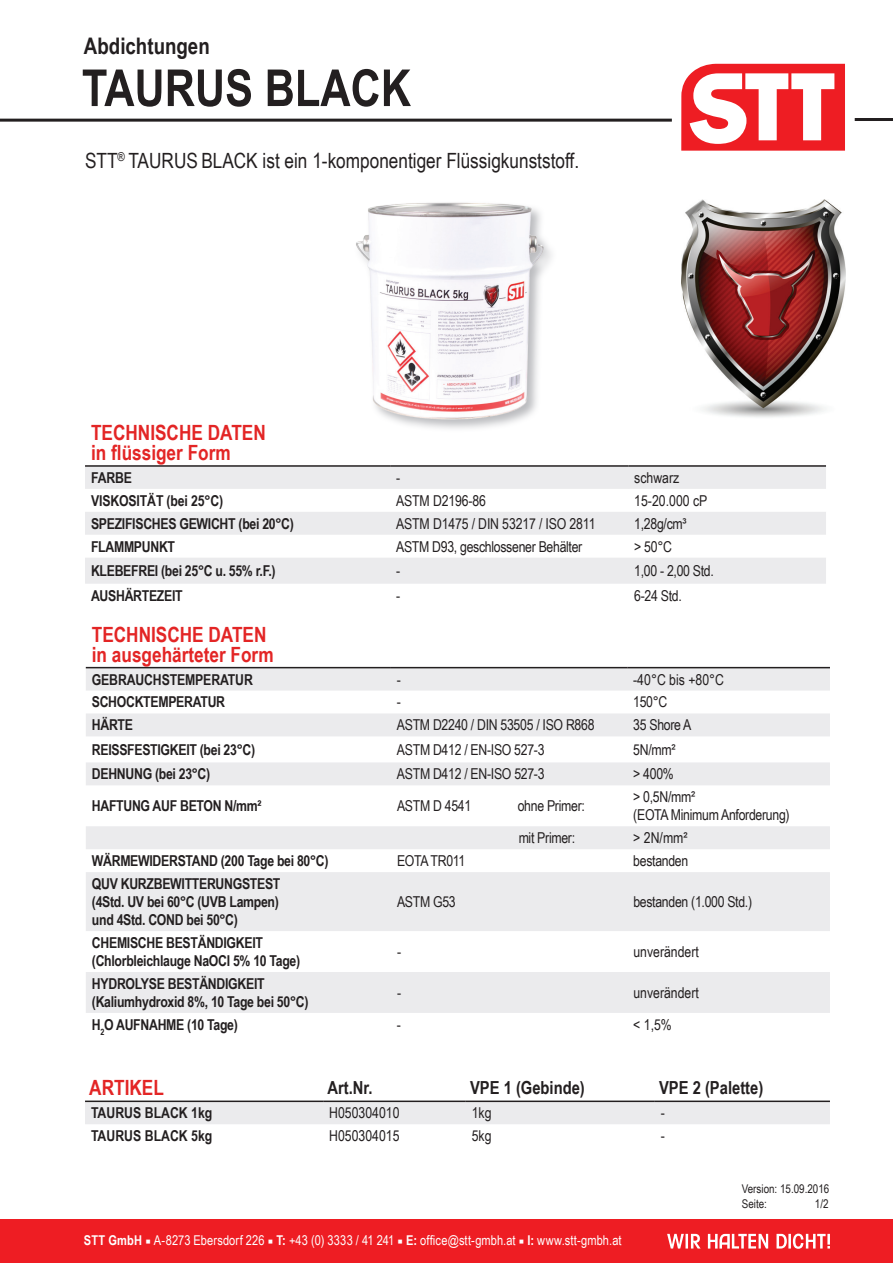
<style>
.page{position:relative;width:893px;height:1263px;background:#fff}
.page>*{position:absolute;margin:0;border:0;box-sizing:border-box;transform-origin:0 0}
.t1{font:700 51px "Arial Narrow";color:#231f20}
.t2{font:700 22.8px "Arial Narrow";color:#231f20}
.t3{font:700 21px/19.5px "Arial Narrow";color:#e32525}
.t4{font:21px "Arial Narrow";color:#231f20}
.t5{font:700 18px "Arial Narrow";color:#231f20}
.t6{font:700 15px/18px "Arial Narrow";letter-spacing:-.02em;color:#231f20}
.t7{font:15px/18px "Arial Narrow";letter-spacing:-.02em;color:#231f20}
.t8{font:15px "Arial Narrow";color:#231f20}
.t9{font:700 15px "Arial Narrow";color:#231f20}
.t10{font:13.5px "Arial Narrow";letter-spacing:.01em;color:#fff}
.t11{font:12px/15px "Arial Narrow";color:#231f20}
.s1{font-weight:700}
.s2{font-family:"Minion Pro"}
</style>
<div class="page">
<img style="left:682px;top:200px;width:163px;height:217px">
<svg style="left:85px;top:467px;width:741px;height:117px;fill:#ebebed"></svg>
<hr style="left:85px;top:465px;width:305px;height:2px;background:#231f20">
<hr style="left:390px;top:465px;width:238px;height:2px;background:#231f20">
<hr style="left:628px;top:465px;width:198px;height:2px;background:#231f20">
<div style="left:85px;top:1102px;width:745px;height:22px;background:#ebebed"></div>
<hr style="left:85px;top:1100px;width:238px;height:2px;background:#231f20">
<hr style="left:323px;top:1100px;width:143px;height:2px;background:#231f20">
<hr style="left:466px;top:1100px;width:189px;height:2px;background:#231f20">
<hr style="left:655px;top:1100px;width:175px;height:2px;background:#231f20">
<svg style="left:86px;top:668px;width:744px;height:345px;fill:#ebebed"></svg>
<hr style="left:86px;top:667px;width:305px;height:1px;background:#231f20">
<hr style="left:391px;top:667px;width:236px;height:1px;background:#231f20">
<hr style="left:627px;top:667px;width:203px;height:1px;background:#231f20">
<hr style="left:0;top:119px;width:672px;height:3px;background:#231f20">
<hr style="left:855px;top:118px;width:38px;height:3px;background:#231f20">
<img style="left:356px;top:202px;width:193px;height:227px">
<div style="left:0;top:1219px;width:893px;height:44px;background:#ee1d23"></div>
<svg style="left:667px;top:1233px;width:163px;height:16px"></svg>
<svg style="left:681px;top:64px;width:164px;height:87px"></svg>
<h2 class="t2" style="left:84px;top:29px;width:127px">Abdichtungen</h2>
<h1 class="t1" style="left:82px;top:49px;width:331px">TAURUS BLACK</h1>
<h3 class="t4" style="left:85px;top:145px;width:496px">STT<sup>®</sup> TAURUS BLACK ist ein 1-komponentiger Flüssigkunststoff.</h3>
<h3 class="t3" style="left:91px;top:422px;width:176px">TECHNISCHE DATEN in flüssiger Form</h3>
<p class="t6" style="left:91px;top:468px;width:43px">FARBE</p>
<p class="t7" style="left:396px;top:468px;width:6px">-</p>
<p class="t8" style="left:634px;top:467px;width:47px">schwarz</p>
<p class="t6" style="left:91px;top:491px;width:134px">VISKOSITÄT (bei 25°C)</p>
<p class="t7" style="left:396px;top:491px;width:91px">ASTM D2196-86</p>
<p class="t7" style="left:634px;top:491px;width:75px">15-20.000 cP</p>
<p class="t6" style="left:91px;top:514px;width:204px">SPEZIFISCHES GEWICHT (bei 20°C)</p>
<p class="t7" style="left:396px;top:514px;width:201px">ASTM D1475 / DIN 53217 / ISO 2811</p>
<p class="t7" style="left:634px;top:514px;width:54px">1,28g/cm³</p>
<p class="t6" style="left:91px;top:537px;width:86px">FLAMMPUNKT</p>
<p class="t7" style="left:396px;top:537px;width:188px">ASTM D93, geschlossener Behälter</p>
<p class="t7" style="left:634px;top:537px;width:39px">&gt; 50°C</p>
<p class="t6" style="left:91px;top:561px;width:186px">KLEBEFREI (bei 25°C u. 55% r.F.)</p>
<p class="t7" style="left:396px;top:561px;width:6px">-</p>
<p class="t7" style="left:634px;top:561px;width:81px">1,00 - 2,00 Std.</p>
<p class="t6" style="left:91px;top:586px;width:93px">AUSHÄRTEZEIT</p>
<p class="t7" style="left:396px;top:586px;width:6px">-</p>
<p class="t7" style="left:634px;top:586px;width:49px">6-24 Std.</p>
<h3 class="t3" style="left:92px;top:624px;width:183px">TECHNISCHE DATEN in ausgehärteter Form</h3>
<p class="t6" style="left:92px;top:669px;width:163px">GEBRAUCHSTEMPERATUR</p>
<p class="t7" style="left:397px;top:670px;width:6px">-</p>
<p class="t7" style="left:633px;top:670px;width:92px">-40°C bis +80°C</p>
<p class="t6" style="left:92px;top:692px;width:135px">SCHOCKTEMPERATUR</p>
<p class="t7" style="left:397px;top:693px;width:6px">-</p>
<p class="t7" style="left:633px;top:693px;width:36px">150°C</p>
<p class="t6" style="left:92px;top:715px;width:43px">HÄRTE</p>
<p class="t7" style="left:397px;top:715px;width:199px">ASTM D2240 / DIN 53505 / ISO R868</p>
<p class="t7" style="left:633px;top:715px;width:60px">35 Shore A</p>
<p class="t6" style="left:92px;top:740px;width:165px">REISSFESTIGKEIT (bei 23°C)</p>
<p class="t7" style="left:397px;top:740px;width:149px">ASTM D412 / EN-ISO 527-3</p>
<p class="t7" style="left:633px;top:740px;width:44px">5N/mm²</p>
<p class="t6" style="left:92px;top:764px;width:120px">DEHNUNG (bei 23°C)</p>
<p class="t7" style="left:397px;top:764px;width:149px">ASTM D412 / EN-ISO 527-3</p>
<p class="t7" style="left:633px;top:764px;width:42px">&gt; 400%</p>
<p class="t6" style="left:92px;top:796px;width:171px">HAFTUNG AUF BETON N/mm²</p>
<p class="t7" style="left:397px;top:796px;width:76px">ASTM D 4541</p>
<p class="t7" style="left:518px;top:796px;width:69px">ohne Primer:</p>
<p class="t7" style="left:633px;top:787px;width:158px">&gt; 0,5N/mm²<br>(EOTA Minimum Anforderung)</p>
<p class="t7" style="left:519px;top:828px;width:58px">mit Primer:</p>
<p class="t7" style="left:633px;top:828px;width:56px">&gt; 2N/mm²</p>
<p class="t6" style="left:92px;top:851px;width:238px">WÄRMEWIDERSTAND (200 Tage bei 80°C)</p>
<p class="t7" style="left:397px;top:851px;width:70px">EOTA TR011</p>
<p class="t7" style="left:633px;top:851px;width:57px">bestanden</p>
<p class="t6" style="left:92px;top:874px;width:190px;text-align:justify">QUV KURZBEWITTERUNGSTEST (4Std. UV bei 60°C (UVB Lampen) und 4Std. COND bei 50°C)</p>
<p class="t7" style="left:397px;top:892px;width:60px">ASTM G53</p>
<p class="t7" style="left:633px;top:892px;width:120px">bestanden (1.000 Std.)</p>
<p class="t6" style="left:92px;top:933px;width:210px">CHEMISCHE BESTÄNDIGKEIT (Chlorbleichlauge NaOCI 5% 10 Tage)</p>
<p class="t6" style="left:92px;top:974px;width:218px">HYDROLYSE BESTÄNDIGKEIT (Kaliumhydroxid 8%, 10 Tage bei 50°C)</p>
<p class="t7" style="left:397px;top:942px;width:6px">-</p>
<p class="t8" style="left:633px;top:941px;width:67px">unverändert</p>
<p class="t7" style="left:397px;top:983px;width:6px">-</p>
<p class="t8" style="left:633px;top:982px;width:67px">unverändert</p>
<p class="t6" style="left:92px;top:1015px;width:147px">H<sub>2</sub>O AUFNAHME (10 Tage)</p>
<p class="t7" style="left:397px;top:1015px;width:6px">-</p>
<p class="t7" style="left:633px;top:1015px;width:40px">&lt; 1,5%</p>
<h3 class="t3" style="left:89px;top:1076px;width:76px">ARTIKEL</h3>
<p class="t5" style="left:327px;top:1074px;width:47px">Art.Nr.</p>
<p class="t5" style="left:470px;top:1074px;width:116px">VPE 1 (Gebinde)</p>
<p class="t5" style="left:659px;top:1074px;width:106px">VPE 2 (Palette)</p>
<p class="t9" style="left:91px;top:1101px;width:123px">TAURUS BLACK 1kg</p>
<p class="t8" style="left:329px;top:1102px;width:72px">H050304010</p>
<p class="t7" style="left:472px;top:1103px;width:21px">1kg</p>
<p class="t7" style="left:661px;top:1103px;width:6px">-</p>
<p class="t9" style="left:91px;top:1124px;width:123px">TAURUS BLACK 5kg</p>
<p class="t8" style="left:329px;top:1125px;width:72px">H050304015</p>
<p class="t7" style="left:472px;top:1126px;width:21px">5kg</p>
<p class="t7" style="left:661px;top:1126px;width:6px">-</p>
<p class="t10" style="left:84px;top:1230px;width:539px"><span class="s1">STT GmbH</span> <span class="s2">■</span> A-8273 Ebersdorf 226 <span class="s2">■</span> <span class="s1">T:</span> +43 (0) 3333 / 41 241 <span class="s2">■</span> <span class="s1">E:</span> office@stt-gmbh.at <span class="s2">■</span> <span class="s1">I:</span> www.stt-gmbh.at</p>
<p class="t11" style="left:742px;top:1181px;width:89px">Version: 15.09.2016<br>Seite:</p>
<p class="t11" style="left:815px;top:1196px;width:15px">1/2</p>
</div>
